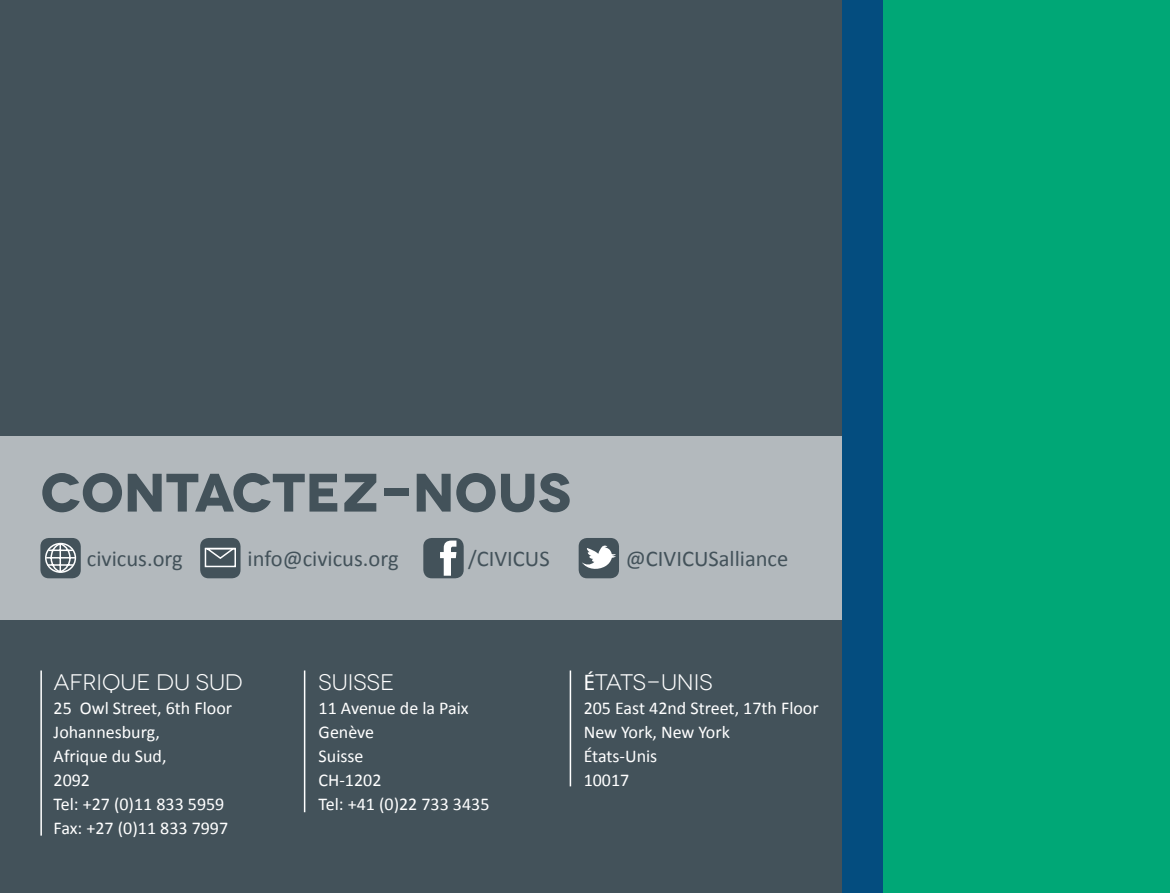
<style>
.page{position:relative;width:1170px;height:893px;background:#fff}
.page>*{position:absolute;margin:0;border:0;box-sizing:border-box;transform-origin:0 0}
.t1{font:700 54px "Novecentowide";color:#43525a}
.t2{font:22.5px "Calibri";color:#43525a}
.t3{font:22.5px "Novecentowide";color:#fff}
.t4{font:18px/24px "Calibri";color:#fff}
.s1{font-family:"Myriad Pro"}
</style>
<div class="page">
<div style="left:0;top:0;width:844px;height:893px;background:#43525a"></div>
<div style="left:844px;top:0;width:325px;height:893px;background:#00a776"></div>
<div style="left:0;top:436px;width:844px;height:184px;background:#b3b9bd"></div>
<div style="left:423px;top:538px;width:40px;height:40px;background:#43525a;border-radius:9px"></div>
<div style="left:200px;top:538px;width:40px;height:40px;background:#43525a;border-radius:9px"></div>
<svg style="left:440px;top:541px;width:16px;height:35px"></svg>
<div style="left:578px;top:538px;width:41px;height:40px;background:#43525a;border-radius:9px"></div>
<svg style="left:582px;top:545px;width:33px;height:24px"></svg>
<div style="left:40px;top:538px;width:41px;height:40px;background:#43525a;border-radius:9px"></div>
<svg style="left:45px;top:542px;width:32px;height:31px"></svg>
<div style="left:205px;top:548px;width:31px;height:19px;border:2px solid #fff"></div>
<svg style="left:205px;top:547px;width:31px;height:13px"></svg>
<hr style="left:40px;top:670px;width:2px;height:166px;background:#fff">
<hr style="left:304px;top:670px;width:1px;height:142px;background:#fff">
<hr style="left:569px;top:670px;width:2px;height:116px;background:#fff">
<div style="left:842px;top:0;width:40px;height:893px;background:#044d7f"></div>
<h1 class="t1" style="left:40px;top:459px;width:532px">CONTACTEZ-NOUS</h1>
<p class="t2" style="left:87px;top:544px;width:97px">civicus.org</p>
<p class="t2" style="left:247px;top:544px;width:153px">info@civicus.org</p>
<p class="t2" style="left:468px;top:544px;width:83px">/CIVICUS</p>
<p class="t2" style="left:625px;top:544px;width:164px">@CIVICUSalliance</p>
<p class="t3" style="left:54px;top:669px;width:191px">AFRIQUE DU SUD</p>
<p class="t4" style="left:54px;top:696px;width:180px">25 Owl Street, 6th Floor<br>Johannesburg,<br>Afrique du Sud,<br>2092<br>Tel: +27 (0)11 833 5959<br>Fax: +27 (0)11 833 7997</p>
<p class="t3" style="left:318px;top:669px;width:77px">SUISSE</p>
<p class="t4" style="left:318px;top:696px;width:172px">11 Avenue de la Paix<br>Genève<br>Suisse<br>CH-1202<br>Tel: +41 (0)22 733 3435</p>
<p class="t3" style="left:583px;top:669px;width:131px"><span class="s1">É</span>TATS-UNIS</p>
<p class="t4" style="left:583px;top:696px;width:236px">205 East 42nd Street, 17th Floor<br>New York, New York<br>États-Unis<br>10017</p>
</div>
